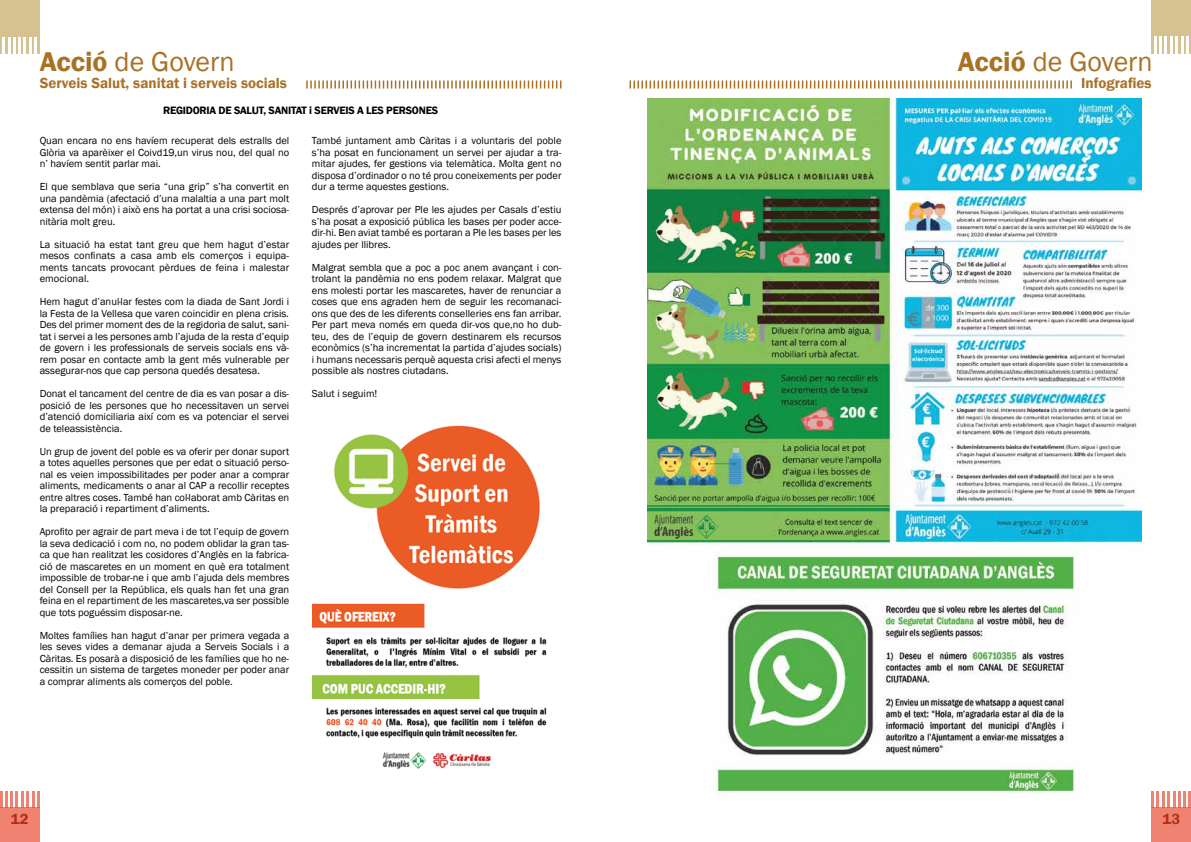
<style>
.page{position:relative;width:1191px;height:842px;background:#fff}
.page>*{position:absolute;margin:0;border:0;box-sizing:border-box;transform-origin:0 0}
.t1{font:28px "Franklin Gothic";color:#a97124}
.t2{font:600 15px "Franklin Gothic";color:#a97124}
.t3{font:600 15px "Franklin Gothic";color:#b42c13}
.t4{font:600 11px "Franklin Gothic";letter-spacing:-.02em;color:#000}
.t5{font:10.5px/11.5px "Franklin Gothic";color:#000;text-align:justify}
.s1{font-weight:600}
</style>
<div class="page">
<div style="left:1151px;top:808px;width:40px;height:34px;background:#ef8271"></div>
<div style="left:0;top:808px;width:40px;height:34px;background:#ef8271"></div>
<svg style="left:0;top:791px;width:2px;height:17px"></svg>
<hr style="left:5px;top:791px;width:3px;height:17px;background:#e94d35">
<hr style="left:10px;top:791px;width:3px;height:17px;background:#e94d35">
<svg style="left:16px;top:791px;width:7px;height:17px"></svg>
<hr style="left:26px;top:791px;width:3px;height:17px;background:#e94d35">
<svg style="left:32px;top:791px;width:2px;height:17px"></svg>
<hr style="left:37px;top:791px;width:3px;height:17px;background:#e94d35">
<hr style="left:1188px;top:791px;width:3px;height:17px;background:#e94d35">
<svg style="left:1173px;top:791px;width:12px;height:17px"></svg>
<hr style="left:1167px;top:791px;width:3px;height:17px;background:#e94d35">
<svg style="left:1162px;top:791px;width:2px;height:17px"></svg>
<hr style="left:1156px;top:791px;width:3px;height:17px;background:#e94d35">
<svg style="left:1151px;top:791px;width:2px;height:17px"></svg>
<svg style="left:306px;top:80px;width:255px;height:8px"></svg>
<svg style="left:629px;top:80px;width:442px;height:8px"></svg>
<div style="left:0;top:0;width:40px;height:54px;background:#d6c291"></div>
<svg style="left:3px;top:37px;width:12px;height:17px"></svg>
<hr style="left:18px;top:37px;width:3px;height:17px;background:#fff">
<svg style="left:24px;top:37px;width:2px;height:17px"></svg>
<hr style="left:29px;top:37px;width:3px;height:17px;background:#fff">
<svg style="left:35px;top:37px;width:2px;height:17px"></svg>
<div style="left:1151px;top:0;width:40px;height:54px;background:#d6c291"></div>
<svg style="left:1154px;top:37px;width:2px;height:17px"></svg>
<hr style="left:1159px;top:37px;width:3px;height:17px;background:#fff">
<hr style="left:1164px;top:37px;width:3px;height:17px;background:#fff">
<svg style="left:1170px;top:37px;width:2px;height:17px"></svg>
<hr style="left:1175px;top:37px;width:3px;height:17px;background:#fff">
<svg style="left:1181px;top:37px;width:7px;height:17px"></svg>
<img style="left:647px;top:99px;width:494px;height:696px">
<img style="left:312px;top:425px;width:235px;height:344px">
<h1 class="t1" style="left:40px;top:45px;width:196px"><span class="s1">Acció</span> de Govern</h1>
<h1 class="t1" style="left:957px;top:45px;width:196px"><span class="s1">Acció</span> de Govern</h1>
<h2 class="t2" style="left:40px;top:74px;width:249px">Serveis Salut, sanitat i serveis socials</h2>
<h2 class="t2" style="left:1081px;top:74px;width:72px">Infografies</h2>
<p class="t4" style="left:163px;top:103px;width:276px">REGIDORIA DE SALUT, SANITAT i SERVEIS A LES PERSONES</p>
<p class="t5" style="left:40px;top:135px;width:251px">Quan encara no ens havíem recuperat dels estralls del Glòria va aparèixer el Coivd19,un virus nou, del qual no n’ havíem sentit parlar mai.</p>
<p class="t5" style="left:40px;top:181px;width:251px">El que semblava que seria “una grip” s’ha convertit en una pandèmia (afectació d’una malaltia a una part molt extensa del món) i això ens ha portat a una crisi sociosa&shy;nitària molt greu.</p>
<p class="t5" style="left:40px;top:239px;width:251px">La situació ha estat tant greu que hem hagut d’estar mesos confinats a casa amb els comerços i equipa&shy;ments tancats provocant pèrdues de feina i malestar emocional.</p>
<p class="t5" style="left:40px;top:296px;width:251px">Hem hagut d’anul·lar festes com la diada de Sant Jordi i la Festa de la Vellesa que varen coincidir en plena crisis.<br>Des del primer moment des de la regidoria de salut, sani&shy;tat i servei a les persones amb l’ajuda de la resta d’equip de govern i les professionals de serveis socials ens và&shy;rem posar en contacte amb la gent més vulnerable per assegurar-nos que cap persona quedés desatesa.</p>
<p class="t5" style="left:40px;top:388px;width:251px">Donat el tancament del centre de dia es van posar a dis&shy;posició de les persones que ho necessitaven un servei d’atenció domiciliaria així com es va potenciar el servei de teleassistència.</p>
<p class="t5" style="left:40px;top:445px;width:251px">Un grup de jovent del poble es va oferir per donar suport a totes aquelles persones que per edat o situació perso&shy;nal es veien impossibilitades per poder anar a comprar aliments, medicaments o anar al CAP a recollir receptes entre altres coses. També han col·laborat amb Càritas en la preparació i repartiment d’aliments.</p>
<p class="t5" style="left:40px;top:526px;width:251px">Aprofito per agrair de part meva i de tot l’equip de govern la seva dedicació i com no, no podem oblidar la gran tas&shy;ca que han realitzat les cosidores d’Anglès en la fabrica&shy;ció de mascaretes en un moment en què era totalment impossible de trobar-ne i que amb l’ajuda dels membres del Consell per la República, els quals han fet una gran feina en el repartiment de les mascaretes,va ser possible que tots poguéssim disposar-ne.</p>
<p class="t5" style="left:40px;top:629px;width:251px">Moltes famílies han hagut d’anar per primera vegada a les seves vides a demanar ajuda a Serveis Socials i a Càritas. Es posarà a disposició de les famílies que ho ne&shy;cessitin un sistema de targetes moneder per poder anar a comprar aliments als comerços del poble.</p>
<p class="t5" style="left:312px;top:135px;width:251px">També juntament amb Càritas i a voluntaris del poble s’ha posat en funcionament un servei per ajudar a tra&shy;mitar ajudes, fer gestions via telemàtica. Molta gent no disposa d’ordinador o no té prou coneixements per poder dur a terme aquestes gestions.</p>
<p class="t5" style="left:312px;top:204px;width:251px">Després d’aprovar per Ple les ajudes per Casals d’estiu s’ha posat a exposició pública les bases per poder acce&shy;dir-hi. Ben aviat també es portaran a Ple les bases per les ajudes per llibres.</p>
<p class="t5" style="left:312px;top:261px;width:251px">Malgrat sembla que a poc a poc anem avançant i con&shy;trolant la pandèmia no ens podem relaxar. Malgrat que ens molesti portar les mascaretes, haver de renunciar a coses que ens agraden hem de seguir les recomanaci&shy;ons que des de les diferents conselleries ens fan arribar.<br>Per part meva només em queda dir-vos que,no ho dub&shy;teu, des de l’equip de govern destinarem els recursos econòmics (s’ha incrementat la partida d’ajudes socials) i humans necessaris perquè aquesta crisi afecti el menys possible als nostres ciutadans.</p>
<p class="t5" style="left:312px;top:388px;width:67px">Salut i seguim!</p>
<h2 class="t3" style="left:11px;top:810px;width:19px">12</h2>
<h2 class="t3" style="left:1162px;top:810px;width:19px">13</h2>
</div>
